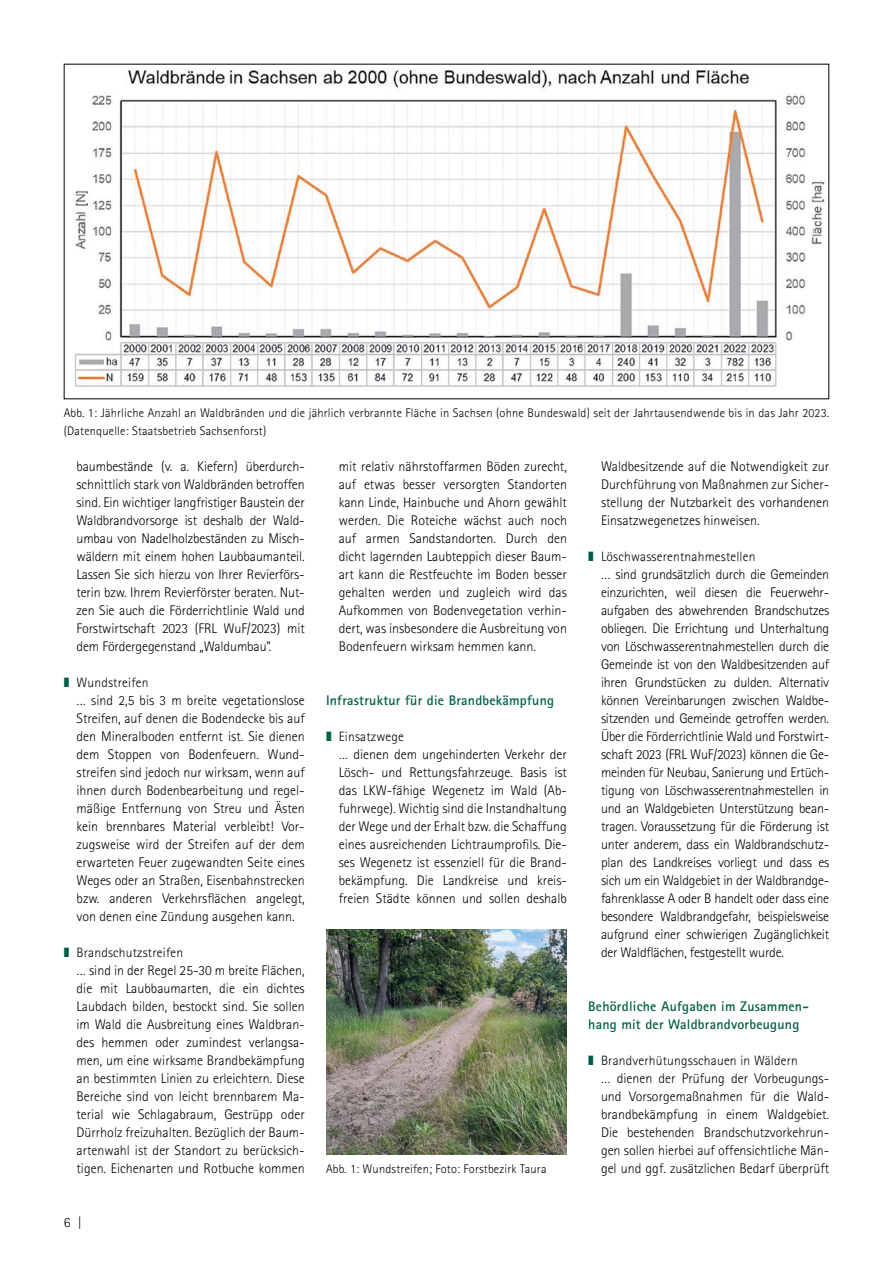
<style>
.page{position:relative;width:893px;height:1263px;background:#fff}
.page>*{position:absolute;margin:0;border:0;box-sizing:border-box;transform-origin:0 0}
.Fließtext_eingerückt{font:300 13.95px/18px "Rotis Sans Serif Std";color:#000;text-align:justify}
.H2_Zwischenüberschrift_grün{font:700 13.95px/18px "Rotis Sans Serif Std";letter-spacing:.015em;color:#005e46}
._1_Aufzählung-1-spaltig{font:300 13.5px "Rotis Sans Serif Std";letter-spacing:.015em;color:#000}
.t1{font:300 12.45px/18px "Rotis Sans Serif Std";letter-spacing:.015em;color:#000}
.s1{color:#005e46}
</style>
<div class="page">
<img style="left:74px;top:70px;width:751px;height:317px">
<img style="left:326px;top:929px;width:241px;height:226px">
<p class="t1" style="left:64px;top:404px;width:767px">Abb. 1: Jährliche Anzahl an Waldbränden und die jährlich verbrannte Fläche in Sachsen (ohne Bundeswald) seit der Jahrtausendwende bis in das Jahr 2023. (Datenquelle: Staatsbetrieb Sachsenforst)</p>
<p class="Fließtext_eingerückt" style="left:77px;top:457px;width:230px">baumbestände (v. a. Kiefern) überdurch&shy;schnittlich stark von Waldbränden betroffen sind. Ein wichtiger langfristiger Baustein der Waldbrandvorsorge ist deshalb der Wald&shy;umbau von Nadelholzbeständen zu Misch&shy;wäldern mit einem hohen Laubbaumanteil.<br>Lassen Sie sich hierzu von Ihrer Revierförs&shy;terin bzw. Ihrem Revierförster beraten. Nut&shy;zen Sie auch die Förderrichtlinie Wald und Forstwirtschaft 2023 (FRL WuF/2023) mit dem Fördergegenstand „Waldumbau”.</p>
<p class="_1_Aufzählung-1-spaltig" style="left:64px;top:675px;width:86px"><span class="s1">❚</span> Wundstreifen</p>
<p class="Fließtext_eingerückt" style="left:77px;top:691px;width:230px">… sind 2,5 bis 3 m breite vegetationslose Streifen, auf denen die Bodendecke bis auf den Mineralboden entfernt ist. Sie dienen dem Stoppen von Bodenfeuern. Wund&shy;streifen sind jedoch nur wirksam, wenn auf ihnen durch Bodenbearbeitung und regel&shy;mäßige Entfernung von Streu und Ästen kein brennbares Material verbleibt! Vor&shy;zugsweise wird der Streifen auf der dem erwarteten Feuer zugewandten Seite eines Weges oder an Straßen, Eisenbahnstrecken bzw. anderen Verkehrsflächen angelegt, von denen eine Zündung ausgehen kann.</p>
<p class="_1_Aufzählung-1-spaltig" style="left:64px;top:945px;width:121px"><span class="s1">❚</span> Brandschutzstreifen</p>
<p class="Fließtext_eingerückt" style="left:77px;top:961px;width:230px">… sind in der Regel 25-30 m breite Flächen, die mit Laubbaumarten, die ein dichtes Laubdach bilden, bestockt sind. Sie sollen im Wald die Ausbreitung eines Waldbran&shy;des hemmen oder zumindest verlangsa&shy;men, um eine wirksame Brandbekämpfung an bestimmten Linien zu erleichtern. Diese Bereiche sind von leicht brennbarem Ma&shy;terial wie Schlagabraum, Gestrüpp oder Dürrholz freizuhalten. Bezüglich der Baum&shy;artenwahl ist der Standort zu berücksich&shy;tigen. Eichenarten und Rotbuche kommen</p>
<p class="Fließtext_eingerückt" style="left:64px;top:1213px;width:20px">6 |</p>
<p class="Fließtext_eingerückt" style="left:339px;top:457px;width:230px">mit relativ nährstoffarmen Böden zurecht, auf etwas besser versorgten Standorten kann Linde, Hainbuche und Ahorn gewählt werden. Die Roteiche wächst auch noch auf armen Sandstandorten. Durch den dicht lagernden Laubteppich dieser Baum&shy;art kann die Restfeuchte im Boden besser gehalten werden und zugleich wird das Aufkommen von Bodenvegetation verhin&shy;dert, was insbesondere die Ausbreitung von Bodenfeuern wirksam hemmen kann.</p>
<h3 class="H2_Zwischenüberschrift_grün" style="left:326px;top:691px;width:230px">Infrastruktur für die Brandbekämpfung</h3>
<p class="_1_Aufzählung-1-spaltig" style="left:326px;top:729px;width:80px"><span class="s1">❚</span> Einsatzwege</p>
<p class="Fließtext_eingerückt" style="left:339px;top:745px;width:230px">… dienen dem ungehinderten Verkehr der Lösch- und Rettungsfahrzeuge. Basis ist das LKW-fähige Wegenetz im Wald (Ab&shy;fuhrwege). Wichtig sind die Instandhaltung der Wege und der Erhalt bzw. die Schaffung eines ausreichenden Lichtraumprofils. Die&shy;ses Wegenetz ist essenziell für die Brand&shy;bekämpfung. Die Landkreise und kreis&shy;freien Städte können und sollen deshalb</p>
<p class="t1" style="left:326px;top:1160px;width:222px">Abb. 1: Wundstreifen; Foto: Forstbezirk Taura</p>
<p class="Fließtext_eingerückt" style="left:601px;top:457px;width:230px">Waldbesitzende auf die Notwendigkeit zur Durchführung von Maßnahmen zur Sicher&shy;stellung der Nutzbarkeit des vorhandenen Einsatzwegenetzes hinweisen.</p>
<p class="_1_Aufzählung-1-spaltig" style="left:588px;top:549px;width:169px"><span class="s1">❚</span> Löschwasserentnahmestellen</p>
<p class="Fließtext_eingerückt" style="left:601px;top:565px;width:230px">… sind grundsätzlich durch die Gemeinden einzurichten, weil diesen die Feuerwehr&shy;aufgaben des abwehrenden Brandschutzes obliegen. Die Errichtung und Unterhaltung von Löschwasserentnahmestellen durch die Gemeinde ist von den Waldbesitzenden auf ihren Grundstücken zu dulden. Alternativ können Vereinbarungen zwischen Waldbe&shy;sitzenden und Gemeinde getroffen werden.<br>Über die Förderrichtlinie Wald und Forstwirt&shy;schaft 2023 (FRL WuF/2023) können die Ge&shy;meinden für Neubau, Sanierung und Ertüch&shy;tigung von Löschwasserentnahmestellen in und an Waldgebieten Unterstützung bean&shy;tragen. Voraussetzung für die Förderung ist unter anderem, dass ein Waldbrandschutz&shy;plan des Landkreises vorliegt und dass es sich um ein Waldgebiet in der Waldbrandge&shy;fahrenklasse A oder B handelt oder dass eine besondere Waldbrandgefahr, beispielsweise aufgrund einer schwierigen Zugänglichkeit der Waldflächen, festgestellt wurde.</p>
<h3 class="H2_Zwischenüberschrift_grün" style="left:588px;top:997px;width:222px">Behördliche Aufgaben im Zusammen&shy;hang mit der Waldbrandvorbeugung</h3>
<p class="_1_Aufzählung-1-spaltig" style="left:588px;top:1053px;width:211px"><span class="s1">❚</span> Brandverhütungsschauen in Wäldern</p>
<p class="Fließtext_eingerückt" style="left:601px;top:1069px;width:230px">… dienen der Prüfung der Vorbeugungs&shy;und Vorsorgemaßnahmen für die Wald&shy;brandbekämpfung in einem Waldgebiet.<br>Die bestehenden Brandschutzvorkehrun&shy;gen sollen hierbei auf offensichtliche Män&shy;gel und ggf. zusätzlichen Bedarf überprüft</p>
</div>
